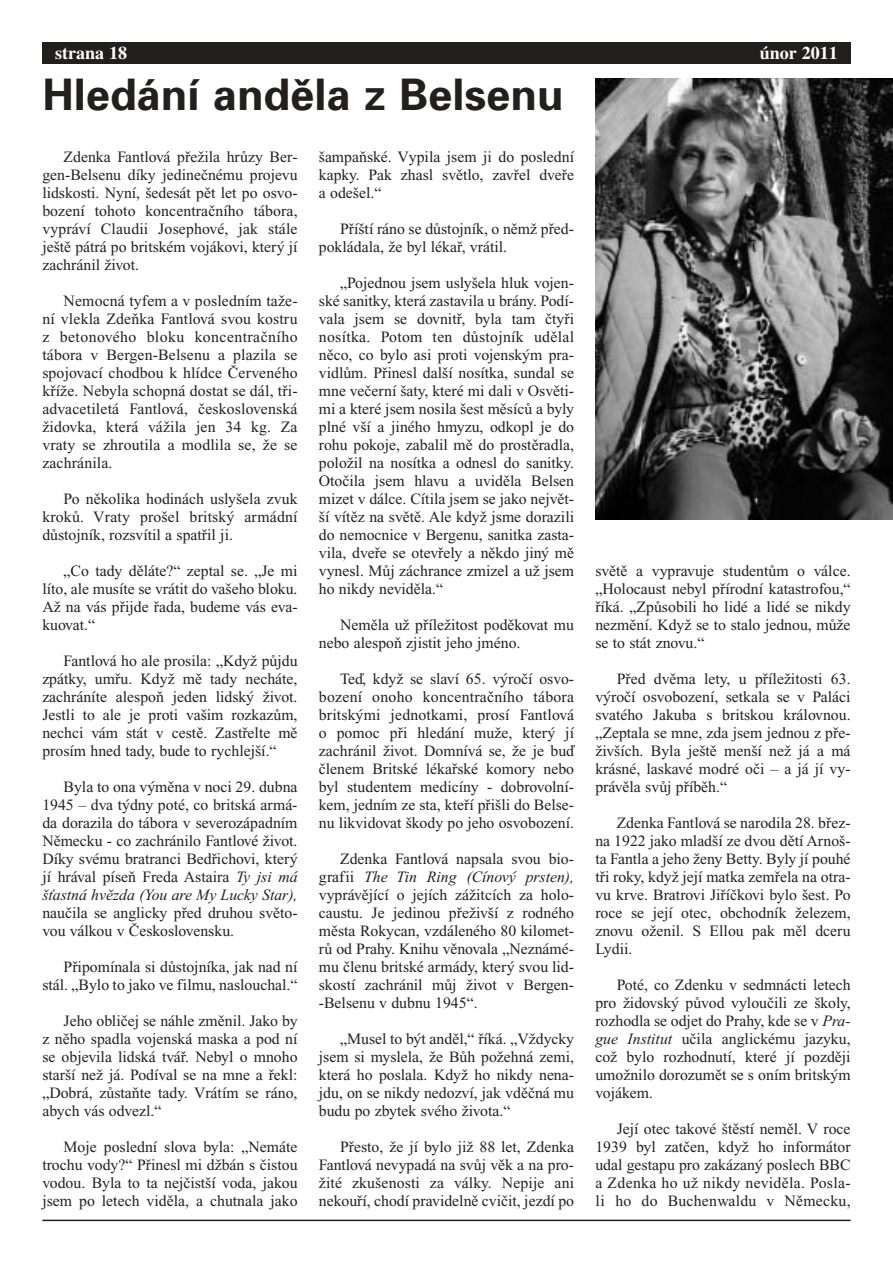
<style>
.page{position:relative;width:893px;height:1263px;background:#fff}
.page>*{position:absolute;margin:0;border:0;box-sizing:border-box;transform-origin:0 0}
.t1{font:700 43.5px "Univers CE";color:#231f1f}
.t2{font:700 18px "Times CE";color:#fff}
.t3{font:15.75px/18px "Times New Roman MTCE";color:#231f1f;text-align:justify}
.s1{font-style:italic}
</style>
<div class="page">
<hr style="left:42px;top:1220px;width:808px;height:1px;background:#231f1f">
<div style="left:42px;top:43px;width:808px;height:21px;background:#231f1f"></div>
<img style="left:595px;top:78px;width:297px;height:442px">
<p class="t2" style="left:55px;top:46px;width:73px">strana 18</p>
<p class="t2" style="left:759px;top:46px;width:79px">únor 2011</p>
<h1 class="t1" style="left:42px;top:79px;width:522px">Hledání anděla z Belsenu</h1>
<p class="t3" style="left:42px;top:150px;width:257px;text-indent:21px">Zdenka Fantlová přežila hrůzy Ber&shy;gen-Belsenu díky jedinečnému projevu lidskosti. Nyní, šedesát pět let po osvo&shy;bození tohoto koncentračního tábora, vypráví Claudii Josephové, jak stále ještě pátrá po britském vojákovi, který jí zachránil život.</p>
<p class="t3" style="left:42px;top:294px;width:257px;text-indent:21px">Nemocná tyfem a v posledním taže&shy;ní vlekla Zdeňka Fantlová svou kostru z betonového bloku koncentračního tábora v Bergen-Belsenu a plazila se spojovací chodbou k hlídce Červeného kříže. Nebyla schopná dostat se dál, tři&shy;advacetiletá Fantlová, československá židovka, která vážila jen 34 kg. Za vraty se zhroutila a modlila se, že se zachránila.</p>
<p class="t3" style="left:42px;top:492px;width:257px;text-indent:21px">Po několika hodinách uslyšela zvuk kroků. Vraty prošel britský armádní důstojník, rozsvítil a spatřil ji.</p>
<p class="t3" style="left:42px;top:564px;width:257px;text-indent:21px">„Co tady děláte?“ zeptal se. „Je mi líto, ale musíte se vrátit do vašeho bloku.<br>Až na vás přijde řada, budeme vás eva&shy;kuovat.“</p>
<p class="t3" style="left:42px;top:654px;width:257px;text-indent:21px">Fantlová ho ale prosila: „Když půjdu zpátky, umřu. Když mě tady necháte, zachráníte alespoň jeden lidský život.<br>Jestli to ale je proti vašim rozkazům, nechci vám stát v cestě. Zastřelte mě prosím hned tady, bude to rychlejší.“</p>
<p class="t3" style="left:42px;top:780px;width:257px;text-indent:21px">Byla to ona výměna v noci 29. dubna 1945 – dva týdny poté, co britská armá&shy;da dorazila do tábora v severozápadním Německu - co zachránilo Fantlové život.<br>Díky svému bratranci Bedřichovi, který jí hrával píseň Freda Astaira <span class="s1">Ty jsi má šťastná hvězda (You are My Lucky Star),</span></p>
<p class="t3" style="left:42px;top:906px;width:257px">naučila se anglicky před druhou světo&shy;vou válkou v Československu.</p>
<p class="t3" style="left:42px;top:960px;width:257px;text-align:right">Připomínala si důstojníka, jak nad ní stál. „Bylo to jako ve filmu, naslouchal.“</p>
<p class="t3" style="left:42px;top:1014px;width:257px;text-indent:21px">Jeho obličej se náhle změnil. Jako by z něho spadla vojenská maska a pod ní se objevila lidská tvář. Nebyl o mnoho starší než já. Podíval se na mne a řekl: „Dobrá, zůstaňte tady. Vrátím se ráno, abych vás odvezl.“</p>
<p class="t3" style="left:42px;top:1140px;width:257px;text-indent:21px">Moje poslední slova byla: „Nemáte trochu vody?“ Přinesl mi džbán s čistou vodou. Byla to ta nejčistší voda, jakou jsem po letech viděla, a chutnala jako</p>
<p class="t3" style="left:319px;top:150px;width:257px">šampaňské. Vypila jsem ji do poslední kapky. Pak zhasl světlo, zavřel dveře a odešel.“</p>
<p class="t3" style="left:319px;top:222px;width:257px;text-indent:21px">Příští ráno se důstojník, o němž před&shy;pokládala, že byl lékař, vrátil.</p>
<p class="t3" style="left:319px;top:276px;width:257px;text-indent:21px">„Pojednou jsem uslyšela hluk vojen&shy;ské sanitky, která zastavila u brány. Podí&shy;vala jsem se dovnitř, byla tam čtyři nosítka. Potom ten důstojník udělal něco, co bylo asi proti vojenským pra&shy;vidlům. Přinesl další nosítka, sundal se mne večerní šaty, které mi dali v Osvěti&shy;mi a které jsem nosila šest měsíců a byly plné vší a jiného hmyzu, odkopl je do rohu pokoje, zabalil mě do prostěradla, položil na nosítka a odnesl do sanitky.<br>Otočila jsem hlavu a uviděla Belsen mizet v dálce. Cítila jsem se jako největ&shy;ší vítěz na světě. Ale když jsme dorazili do nemocnice v Bergenu, sanitka zasta&shy;vila, dveře se otevřely a někdo jiný mě vynesl. Můj záchrance zmizel a už jsem ho nikdy neviděla.“</p>
<p class="t3" style="left:319px;top:618px;width:257px;text-indent:21px">Neměla už příležitost poděkovat mu nebo alespoň zjistit jeho jméno.</p>
<p class="t3" style="left:319px;top:672px;width:257px;text-indent:21px">Teď, když se slaví 65. výročí osvo&shy;bození onoho koncentračního tábora britskými jednotkami, prosí Fantlová o pomoc při hledání muže, který jí zachránil život. Domnívá se, že je buď členem Britské lékařské komory nebo byl studentem medicíny - dobrovolní&shy;kem, jedním ze sta, kteří přišli do Belse&shy;nu likvidovat škody po jeho osvobození.</p>
<p class="t3" style="left:319px;top:852px;width:257px;text-indent:21px">Zdenka Fantlová napsala svou bio&shy;grafii <span class="s1">The Tin Ring (Cínový prsten), </span>vyprávějící o jejích zážitcích za holo&shy;caustu. Je jedinou přeživší z rodného města Rokycan, vzdáleného 80 kilomet&shy;rů od Prahy. Knihu věnovala „Neznámé&shy;mu členu britské armády, který svou lid&shy;skostí zachránil můj život v Bergen--Belsenu v dubnu 1945“.</p>
<p class="t3" style="left:319px;top:1032px;width:257px;text-indent:21px">„Musel to být anděl,“ říká. „Vždycky jsem si myslela, že Bůh požehná zemi, která ho poslala. Když ho nikdy nena&shy;jdu, on se nikdy nedozví, jak vděčná mu budu po zbytek svého života.“</p>
<p class="t3" style="left:319px;top:1140px;width:257px;text-indent:21px">Přesto, že jí bylo již 88 let, Zdenka Fantlová nevypadá na svůj věk a na pro&shy;žité zkušenosti za války. Nepije ani nekouří, chodí pravidelně cvičit, jezdí po</p>
<p class="t3" style="left:595px;top:564px;width:257px">světě a vypravuje studentům o válce. „Holocaust nebyl přírodní katastrofou,“ říká. „Způsobili ho lidé a lidé se nikdy nezmění. Když se to stalo jednou, může se to stát znovu.“</p>
<p class="t3" style="left:595px;top:672px;width:257px;text-indent:21px">Před dvěma lety, u příležitosti 63. výročí osvobození, setkala se v Paláci svatého Jakuba s britskou královnou. „Zeptala se mne, zda jsem jednou z pře&shy;živších. Byla ještě menší než já a má krásné, laskavé modré oči – a já jí vy&shy;právěla svůj příběh.“</p>
<p class="t3" style="left:595px;top:816px;width:257px;text-indent:21px">Zdenka Fantlová se narodila 28. břez&shy;na 1922 jako mladší ze dvou dětí Arnoš&shy;ta Fantla a jeho ženy Betty. Byly jí pouhé tři roky, když její matka zemřela na otra&shy;vu krve. Bratrovi Jiříčkovi bylo šest. Po roce se její otec, obchodník železem, znovu oženil. S Ellou pak měl dceru Lydii.</p>
<p class="t3" style="left:595px;top:978px;width:257px;text-indent:21px">Poté, co Zdenku v sedmnácti letech pro židovský původ vyloučili ze školy, rozhodla se odjet do Prahy, kde se v <span class="s1">Pra&shy;gue Institut</span> učila anglickému jazyku, což bylo rozhodnutí, které jí později umožnilo dorozumět se s oním britským vojákem.</p>
<p class="t3" style="left:595px;top:1122px;width:257px;text-indent:21px">Její otec takové štěstí neměl. V roce 1939 byl zatčen, když ho informátor udal gestapu pro zakázaný poslech BBC a Zdenka ho už nikdy neviděla. Posla&shy;li ho do Buchenwaldu v Německu,</p>
</div>
